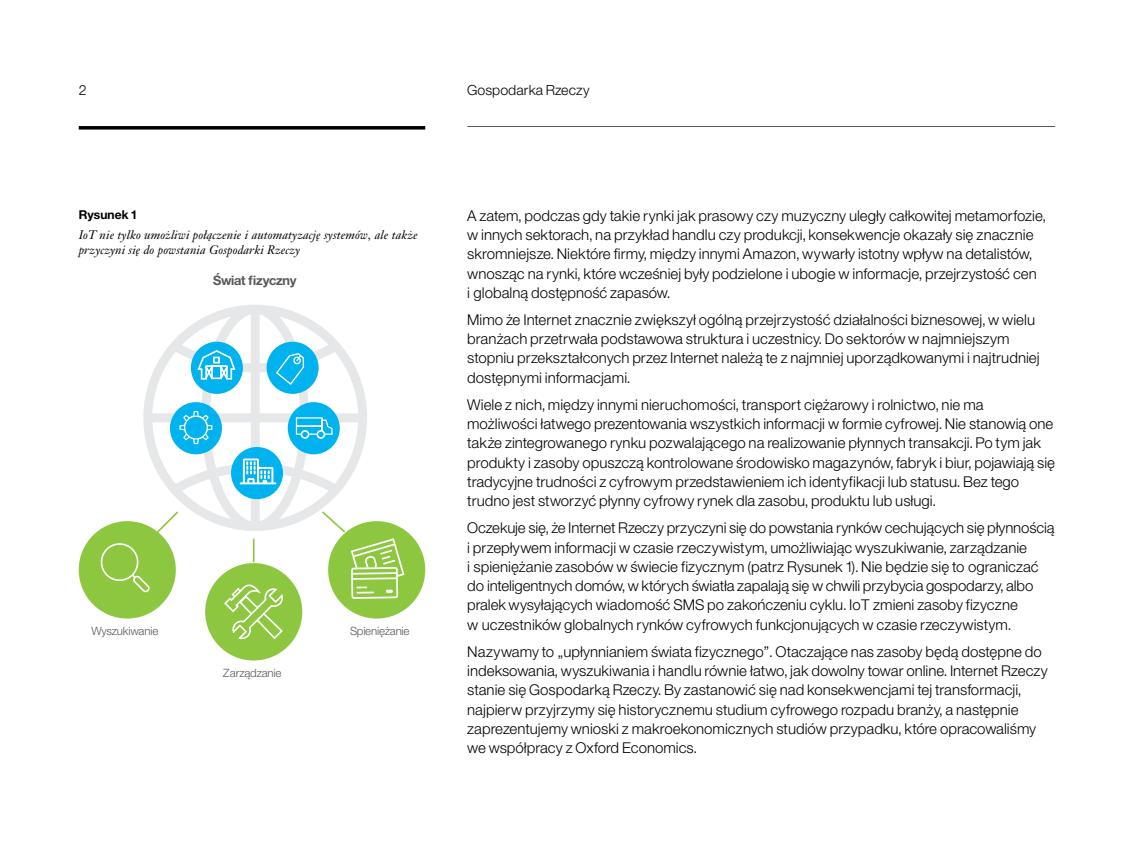
<style>
.page{position:relative;width:1134px;height:851px;background:#fff}
.page>*{position:absolute;margin:0;border:0;box-sizing:border-box;transform-origin:0 0}
.t1{font:14.88px/19.2px "Helv Neue Lightfor IBM";color:#000}
.t2{font:14px "Helv Neue Lightfor IBM";color:#000}
.t3{font:13.12px "Helv Neue Boldfor IBM";letter-spacing:-.02em;color:#58595b}
.t4{font:italic 12.25px/15.8px "Janson Text LT Pro";letter-spacing:.01em;color:#000}
.t5{font:12.25px "Helv Neue Boldfor IBM";letter-spacing:.01em;color:#000}
.t6{font:11.38px "Helv Neue Lightfor IBM";letter-spacing:-.02em;color:#58595b}
</style>
<div class="page">
<svg style="left:143px;top:305px;width:224px;height:204px"></svg>
<div style="left:205px;top:563px;width:97px;height:97px;background:#8dc63f;border-radius:50%"></div>
<div style="left:328px;top:521px;width:97px;height:97px;background:#8dc63f;border-radius:50%"></div>
<div style="left:79px;top:521px;width:97px;height:97px;background:#8dc63f;border-radius:50%"></div>
<svg style="left:97px;top:509px;width:308px;height:131px"></svg>
<div style="left:231px;top:447px;width:52px;height:52px;background:#00b3ef;border-radius:50%"></div>
<div style="left:240px;top:482px;width:36px;height:2px;border:1px solid #fff"></div>
<svg style="left:243px;top:458px;width:31px;height:26px"></svg>
<div style="left:191px;top:341px;width:52px;height:53px;background:#00b3ef;border-radius:50%"></div>
<svg style="left:196px;top:349px;width:41px;height:31px"></svg>
<div style="left:267px;top:341px;width:52px;height:53px;background:#00b3ef;border-radius:50%"></div>
<svg style="left:276px;top:353px;width:28px;height:32px"></svg>
<div style="left:170px;top:402px;width:52px;height:52px;background:#00b3ef;border-radius:50%"></div>
<svg style="left:179px;top:411px;width:33px;height:33px"></svg>
<div style="left:288px;top:402px;width:52px;height:52px;background:#00b3ef;border-radius:50%"></div>
<svg style="left:295px;top:417px;width:38px;height:18px"></svg>
<div style="left:301px;top:431px;width:8px;height:7px;background:#00b3ef;border-radius:50%"></div>
<div style="left:301px;top:430px;width:8px;height:9px;border:2px solid #fff;border-radius:50%"></div>
<div style="left:317px;top:431px;width:7px;height:7px;background:#00b3ef;border-radius:50%"></div>
<div style="left:317px;top:430px;width:8px;height:9px;border:2px solid #fff;border-radius:50%"></div>
<hr style="left:297px;top:425px;width:25px;height:2px;background:#fff">
<svg style="left:79px;top:126px;width:346px;height:4px"></svg>
<hr style="left:467px;top:126px;width:588px;height:1px;background:#58595b">
<p class="t2" style="left:79px;top:81px;width:9px">2</p>
<p class="t2" style="left:467px;top:81px;width:124px">Gospodarka Rzeczy</p>
<p class="t5" style="left:79px;top:207px;width:59px">Rysunek 1</p>
<p class="t4" style="left:79px;top:226px;width:341px">IoT nie tylko umożliwi połączenie i automatyzację systemów, ale także przyczyni się do powstania Gospodarki Rzeczy</p>
<p class="t3" style="left:213px;top:272px;width:85px">Świat fizyczny</p>
<p class="t6" style="left:91px;top:624px;width:69px">Wyszukiwanie</p>
<p class="t6" style="left:223px;top:665px;width:60px">Zarządzanie</p>
<p class="t6" style="left:350px;top:624px;width:61px">Spieniężanie</p>
<p class="t1" style="left:467px;top:205px;width:580px">A zatem, podczas gdy takie rynki jak prasowy czy muzyczny uległy całkowitej metamorfozie, w innych sektorach, na przykład handlu czy produkcji, konsekwencje okazały się znacznie skromniejsze. Niektóre firmy, między innymi Amazon, wywarły istotny wpływ na detalistów, wnosząc na rynki, które wcześniej były podzielone i ubogie w informacje, przejrzystość cen<br>i globalną dostępność zapasów.</p>
<p class="t1" style="left:467px;top:310px;width:574px">Mimo że Internet znacznie zwiększył ogólną przejrzystość działalności biznesowej, w wielu branżach przetrwała podstawowa struktura i uczestnicy. Do sektorów w najmniejszym stopniu przekształconych przez Internet należą te z najmniej uporządkowanymi i najtrudniej dostępnymi informacjami.</p>
<p class="t1" style="left:467px;top:394px;width:590px">Wiele z nich, między innymi nieruchomości, transport ciężarowy i rolnictwo, nie ma możliwości łatwego prezentowania wszystkich informacji w formie cyfrowej. Nie stanowią one także zintegrowanego rynku pozwalającego na realizowanie płynnych transakcji. Po tym jak produkty i zasoby opuszczą kontrolowane środowisko magazynów, fabryk i biur, pojawiają się tradycyjne trudności z cyfrowym przedstawieniem ich identyfikacji lub statusu. Bez tego trudno jest stworzyć płynny cyfrowy rynek dla zasobu, produktu lub usługi.</p>
<p class="t1" style="left:467px;top:518px;width:589px">Oczekuje się, że Internet Rzeczy przyczyni się do powstania rynków cechujących się płynnością i przepływem informacji w czasie rzeczywistym, umożliwiając wyszukiwanie, zarządzanie<br>i spieniężanie zasobów w świecie fizycznym (patrz Rysunek 1). Nie będzie się to ograniczać do inteligentnych domów, w których światła zapalają się w chwili przybycia gospodarzy, albo pralek wysyłających wiadomość SMS po zakończeniu cyklu. IoT zmieni zasoby fizyczne<br>w uczestników globalnych rynków cyfrowych funkcjonujących w czasie rzeczywistym.</p>
<p class="t1" style="left:467px;top:641px;width:582px">Nazywamy to „upłynnianiem świata fizycznego”. Otaczające nas zasoby będą dostępne do indeksowania, wyszukiwania i handlu równie łatwo, jak dowolny towar online. Internet Rzeczy stanie się Gospodarką Rzeczy. By zastanowić się nad konsekwencjami tej transformacji, najpierw przyjrzymy się historycznemu studium cyfrowego rozpadu branży, a następnie zaprezentujemy wnioski z makroekonomicznych studiów przypadku, które opracowaliśmy we współpracy z Oxford Economics.</p>
</div>
